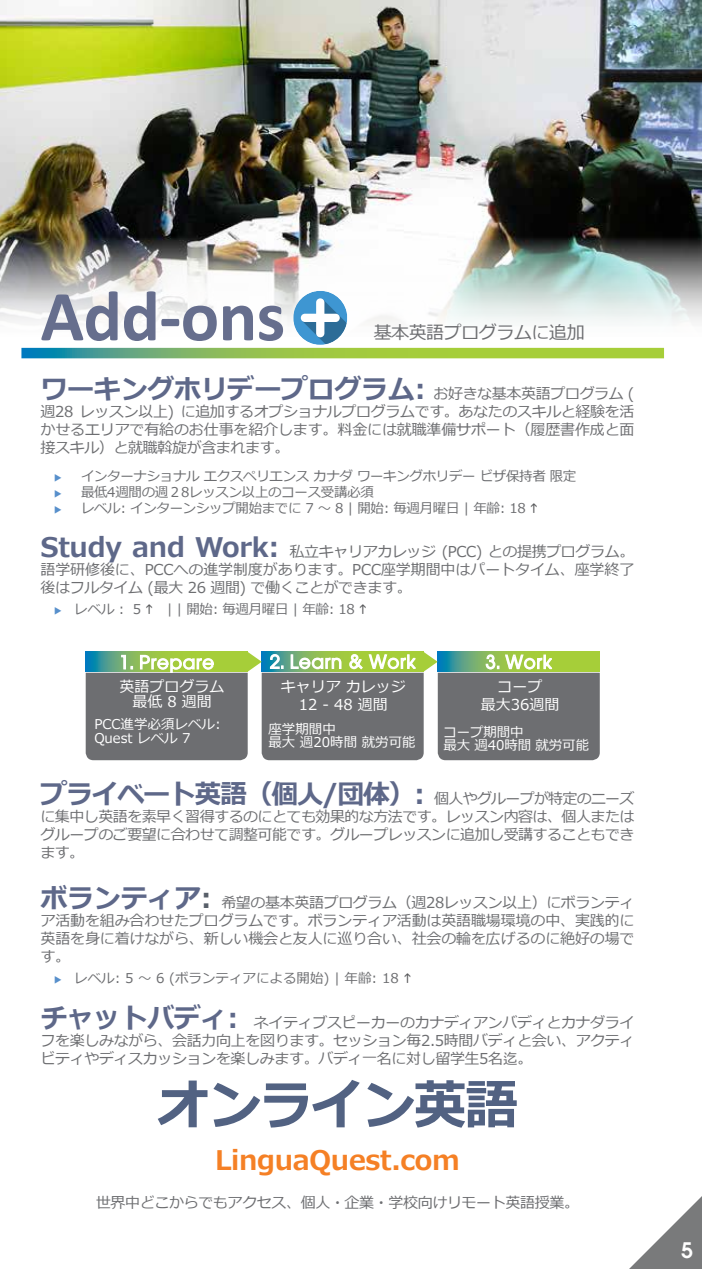
<style>
.page{position:relative;width:702px;height:1269px;background:#fff}
.page>*{position:absolute;margin:0;border:0;box-sizing:border-box;transform-origin:0 0}
.t1{font:700 72px "Calibri";letter-spacing:-.01em;color:#666e8d}
.t2{font:700 54px "Meiryo";letter-spacing:-.05em;color:#526282}
.t3{font:700 27px "Meiryo";letter-spacing:-.05em;color:#5e6889}
.t4{font:700 27px "Meiryo";letter-spacing:-.01em;color:#5e6889}
.t5{font:700 27px "Meiryo";letter-spacing:-.01em;color:#f58025}
.t6{font:600 21px "Avant Garde";color:#fff}
.t7{font:18px "Meiryo";letter-spacing:-.025em;color:#6d6e71}
.t8{font:18px "Avant Garde";color:#fff}
.t9{font:15px/18px "Meiryo";letter-spacing:-.025em;color:#6d6e71;text-align:justify}
.t10{font:15px/18px "Meiryo";color:#fff;text-align:center}
.t11{font:13.5px/16.2px "Meiryo";letter-spacing:-.025em;color:#6d6e71}
.t12{font:13.5px/13.5px "Meiryo";color:#fff}
.t13{font:13.5px "Meiryo";color:#6d6e71}
.s1{font-weight:400;font-size:15px;color:#6d6e71}
.s2{font-weight:700;font-size:27px;color:#5e6889}
.s3{font-weight:700;font-size:27px;color:#585f69}
</style>
<div class="page">
<svg style="left:629px;top:1196px;width:73px;height:73px"></svg>
<img style="left:0;top:0;width:702px;height:322px">
<svg style="left:293px;top:291px;width:54px;height:54px"></svg>
<svg style="left:21px;top:348px;width:643px;height:10px;background:#88bd55"></svg>
<svg style="left:86px;top:652px;width:514px;height:108px;background:#7d8679"></svg>
<h1 class="t1" style="left:40px;top:265px;width:246px">Add-ons</h1>
<p class="t7" style="left:374px;top:320px;width:213px">基本英語プログラムに追加</p>
<h3 class="t4" style="left:40px;top:370px;width:595px">ワーキングホリデープログラム: <span class="s1">お好きな基本英語プログラム (</span></h3>
<p class="t9" style="left:40px;top:403px;width:596px">週28 レッスン以上) に追加するオプショナルプログラムです。あなたのスキルと経験を活かせるエリアで有給のお仕事を紹介します。料金には就職準備サポート（履歴書作成と面接スキル）と就職斡旋が含まれます。</p>
<p class="t11" style="left:81px;top:469px;width:497px">インターナショナル エクスペリエンス カナダ ワーキングホリデー ビザ保持者 限定最低4週間の週２8レッスン以上のコース受講必須<br>レベル: インターンシップ開始までに 7 ～ 8 | 開始: 毎週月曜日 | 年齢: 18</p>
<p class="t9" style="left:40px;top:543px;width:595px"><span class="s2">Study and Work:</span> 私立キャリアカレッジ (PCC) との提携プログラム。語学研修後に、PCCへの進学制度があります。PCC座学期間中はパートタイム、座学終了後はフルタイム (最大 26 週間) で働くことができます。</p>
<p class="t11" style="left:74px;top:602px;width:68px">レベル： 5</p>
<p class="t11" style="left:167px;top:602px;width:190px">| | 開始: 毎週月曜日 | 年齢: 18</p>
<p class="t10" style="left:120px;top:679px;width:106px;line-height:15px">英語プログラム最低 8 週間</p>
<p class="t12" style="left:94px;top:718px;width:128px">PCC進学必須レベル:<br>Quest レベル 7</p>
<p class="t10" style="left:281px;top:678px;width:127px">キャリア カレッジ<br>12 - 48 週間</p>
<p class="t12" style="left:268px;top:723px;width:149px">座学期間中　<br>最大 週20時間 就労可能</p>
<p class="t8" style="left:486px;top:651px;width:68px">3. Work</p>
<p class="t10" style="left:481px;top:678px;width:80px">コープ<br>最大36週間</p>
<p class="t12" style="left:443px;top:726px;width:147px">コープ期間中<br>最大 週40時間 就労可能</p>
<h3 class="t3" style="left:40px;top:775px;width:595px">プライベート英語（個人/団体）: <span class="s1">個人やグループが特定のニーズ</span></h3>
<p class="t9" style="left:40px;top:808px;width:596px">に集中し英語を素早く習得するのにとても効果的な方法です。レッスン内容は、個人またはグループのご要望に合わせて調整可能です。グループレッスンに追加し受講することもできます。</p>
<p class="t9" style="left:40px;top:895px;width:596px"><span class="s2">ボランティア</span><span class="s3">:</span> 希望の基本英語プログラム（週28レッスン以上）にボランティア活動を組み合わせたプログラムです。ボランティア活動は英語職場環境の中、実践的に英語を身に着けながら、新しい機会と友人に巡り合い、社会の輪を広げるのに絶好の場です。</p>
<p class="t13" style="left:74px;top:969px;width:326px">レベル: 5 ～ 6 (ボランティアによる開始) | 年齢: 18</p>
<p class="t9" style="left:40px;top:1014px;width:596px"><span class="s2">チャットバディ:</span> ネイティブスピーカーのカナディアンバディとカナダライフを楽しみながら、会話力向上を図ります。セッション毎2.5時間バディと会い、アクティビティやディスカッションを楽しみます。バディ一名に対し留学生5名迄。</p>
<h2 class="t2" style="left:157px;top:1067px;width:363px">オンライン英語</h2>
<h3 class="t5" style="left:215px;top:1141px;width:246px">LinguaQuest.com</h3>
<p class="t9" style="left:96px;top:1194px;width:485px">世界中どこからでもアクセス、個人・企業・学校向けリモート英語授業。</p>
<h3 class="t6" style="left:681px;top:1237px;width:13px">5</h3>
</div>
